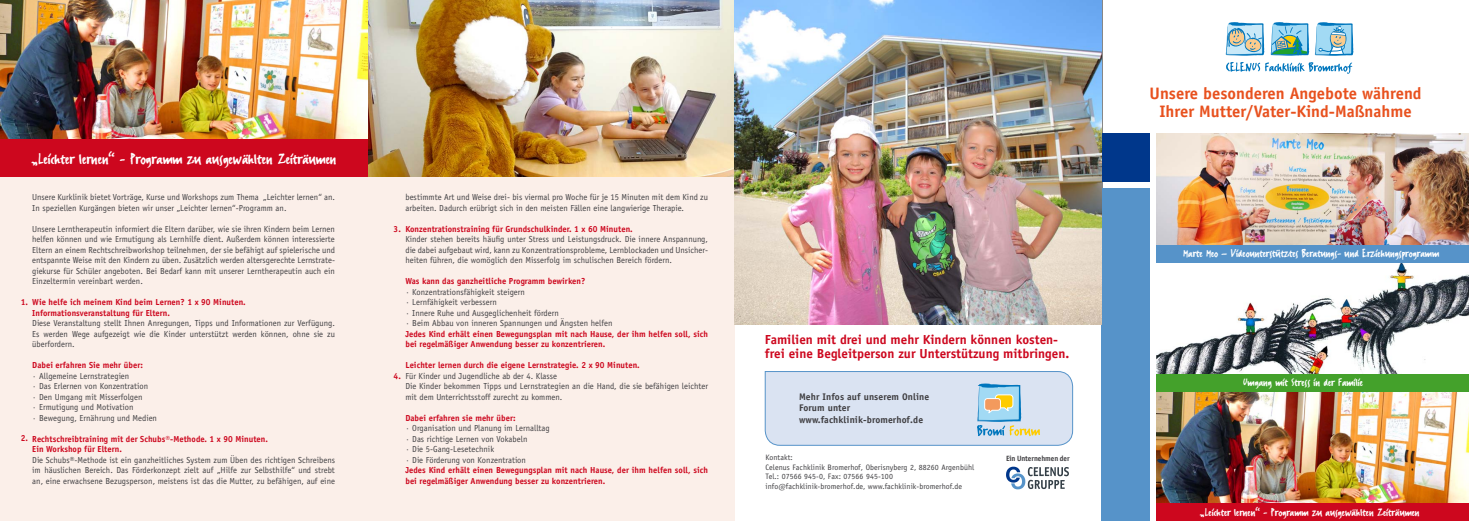
<style>
.page{position:relative;width:1469px;height:521px;background:#fff}
.page>*{position:absolute;margin:0;border:0;box-sizing:border-box;transform-origin:0 0}
.t1{font:17.5px "FF Erikrighthand";color:#fff}
.t2{font:700 16.62px "Officina Sans";color:#e8511e}
.t3{font:700 13.12px/14px "Officina Sans";color:#cd071e}
.t4{font:12.6px "FF Erikrighthand";color:#fff}
.t5{font:700 9.62px/11.5px "Officina Sans";letter-spacing:.01em;color:#3e3d40}
.t6{font:8.75px/10.5px "Officina Sans";letter-spacing:.005em;color:#414043;text-align:justify}
.t7{font:700 8.75px/10.5px "Officina Sans";letter-spacing:.005em;color:#cd071e}
.t8{font:7.88px "Officina Sans";letter-spacing:.01em;color:#3e3d40}
.Fließtext_weiss{font:700 7.61px "Officina Sans ITC Pro";color:#3e3d40;scale:.95 1}
</style>
<div class="page">
<div style="left:0;top:155px;width:735px;height:366px;background:#fbefe9"></div>
<hr style="left:1101px;top:0;width:1px;height:521px;background:#000">
<div style="left:1101px;top:188px;width:48px;height:333px;background:#5693c9"></div>
<div style="left:1101px;top:134px;width:48px;height:48px;background:#00378b"></div>
<svg style="left:1225px;top:22px;width:39px;height:34px"></svg>
<svg style="left:1270px;top:22px;width:83px;height:34px"></svg>
<svg style="left:1226px;top:62px;width:126px;height:12px"></svg>
<img style="left:367px;top:0;width:367px;height:177px">
<img style="left:0;top:0;width:367px;height:140px">
<svg style="left:1006px;top:467px;width:62px;height:22px"></svg>
<svg style="left:764px;top:371px;width:309px;height:75px"></svg>
<div style="left:0;top:140px;width:368px;height:37px;background:#cd071e"></div>
<img style="left:1156px;top:392px;width:312px;height:111px">
<div style="left:1156px;top:503px;width:312px;height:18px;background:#cd071e"></div>
<img style="left:1156px;top:263px;width:312px;height:111px">
<div style="left:1156px;top:374px;width:312px;height:18px;background:#44a12b"></div>
<img style="left:1156px;top:134px;width:312px;height:111px">
<img style="left:734px;top:0;width:367px;height:324px">
<div style="left:1156px;top:245px;width:312px;height:18px;background:#5693c9"></div>
<p class="t1" style="left:32px;top:148px;width:306px">„Leichter lernen“ - Programm zu ausgewählten Zeiträumen</p>
<p class="t6" style="left:32px;top:192px;width:304px">Unsere Kurklinik bietet Vorträge, Kurse und Workshops zum Thema „Leichter lernen“ an.<br>In speziellen Kurgängen bieten wir unser „Leichter lernen“-Programm an.</p>
<p class="t6" style="left:32px;top:223px;width:304px">Unsere Lerntherapeutin informiert die Eltern darüber, wie sie ihren Kindern beim Lernen helfen können und wie Ermutigung als Lernhilfe dient. Außerdem können interessierte Eltern an einem Rechtschreibworkshop teilnehmen, der sie befähigt auf spielerische und entspannte Weise mit den Kindern zu üben. Zusätzlich werden altersgerechte Lernstrate&shy;giekurse für Schüler angeboten. Bei Bedarf kann mit unserer Lerntherapeutin auch ein Einzeltermin vereinbart werden.</p>
<p class="t7" style="left:32px;top:297px;width:215px">Wie helfe ich meinem Kind beim Lernen? 1 x 90 Minuten.</p>
<p class="t7" style="left:32px;top:307px;width:139px">Informationsveranstaltung für Eltern.</p>
<p class="t6" style="left:32px;top:318px;width:304px">Diese Veranstaltung stellt Ihnen Anregungen, Tipps und Informationen zur Verfügung.<br>Es werden Wege aufgezeigt wie die Kinder unterstützt werden können, ohne sie zu überfordern.</p>
<p class="t7" style="left:32px;top:360px;width:112px">Dabei erfahren Sie mehr über:</p>
<p class="t6" style="left:32px;top:370px;width:99px">· Allgemeine Lernstrategien</p>
<p class="t6" style="left:32px;top:381px;width:117px">· Das Erlernen von Konzentration</p>
<p class="t6" style="left:32px;top:391px;width:112px">· Den Umgang mit Misserfolgen</p>
<p class="t6" style="left:32px;top:402px;width:103px">· Ermutigung und Motivation</p>
<p class="t6" style="left:32px;top:412px;width:126px">· Bewegung, Ernährung und Medien</p>
<p class="t7" style="left:32px;top:433px;width:237px">Rechtschreibtraining mit der Schubs®-Methode. 1 x 90 Minuten.</p>
<p class="t7" style="left:32px;top:444px;width:91px">Ein Workshop für Eltern.</p>
<p class="t6" style="left:32px;top:454px;width:304px">Die Schubs®-Methode ist ein ganzheitliches System zum Üben des richtigen Schreibens im häuslichen Bereich. Das Förderkonzept zielt auf „Hilfe zur Selbsthilfe“ und strebt an, eine erwachsene Bezugsperson, meistens ist das die Mutter, zu befähigen, auf eine</p>
<p class="t7" style="left:21px;top:296px;width:9px">1.</p>
<p class="t7" style="left:21px;top:433px;width:9px">2.</p>
<p class="t6" style="left:405px;top:192px;width:304px">bestimmte Art und Weise drei- bis viermal pro Woche für je 15 Minuten mit dem Kind zu arbeiten. Dadurch erübrigt sich in den meisten Fällen eine langwierige Therapie.</p>
<p class="t7" style="left:405px;top:223px;width:229px">Konzentrationstraining für Grundschulkinder. 1 x 60 Minuten.</p>
<p class="t6" style="left:405px;top:234px;width:304px">Kinder stehen bereits häufig unter Stress und Leistungsdruck. Die innere Anspannung, die dabei aufgebaut wird, kann zu Konzentrationsprobleme, Lernblockaden und Unsicher&shy;heiten führen, die womöglich den Misserfolg im schulischen Bereich fördern.</p>
<p class="t7" style="left:405px;top:276px;width:181px">Was kann das ganzheitliche Programm bewirken?</p>
<p class="t6" style="left:405px;top:286px;width:121px">· Konzentrationsfähigkeit steigern</p>
<p class="t6" style="left:405px;top:297px;width:93px">· Lernfähigkeit verbessern</p>
<p class="t6" style="left:405px;top:307px;width:155px">· Innere Ruhe und Ausgeglichenheit fördern</p>
<p class="t6" style="left:405px;top:318px;width:208px">· Beim Abbau von inneren Spannungen und Ängsten helfen</p>
<p class="t7" style="left:405px;top:328px;width:304px">Jedes Kind erhält einen Bewegungsplan mit nach Hause, der ihm helfen soll, sich bei regelmäßiger Anwendung besser zu konzentrieren.</p>
<p class="t7" style="left:405px;top:360px;width:236px">Leichter lernen durch die eigene Lernstrategie. 2 x 90 Minuten.</p>
<p class="t6" style="left:405px;top:370px;width:153px">Für Kinder und Jugendliche ab der 4. Klasse</p>
<p class="t6" style="left:405px;top:381px;width:304px">Die Kinder bekommen Tipps und Lernstrategien an die Hand, die sie befähigen leichter mit dem Unterrichtsstoff zurecht zu kommen.</p>
<p class="t7" style="left:405px;top:412px;width:112px">Dabei erfahren sie mehr über:</p>
<p class="t6" style="left:405px;top:423px;width:146px">· Organisation und Planung im Lernalltag</p>
<p class="t6" style="left:405px;top:433px;width:123px">· Das richtige Lernen von Vokabeln</p>
<p class="t6" style="left:405px;top:444px;width:90px">· Die 5-Gang-Lesetechnik</p>
<p class="t6" style="left:405px;top:454px;width:122px">· Die Förderung von Konzentration</p>
<p class="t7" style="left:405px;top:465px;width:304px">Jedes Kind erhält einen Bewegungsplan mit nach Hause, der ihm helfen soll, sich bei regelmäßiger Anwendung besser zu konzentrieren.</p>
<p class="t7" style="left:393px;top:223px;width:9px">3.</p>
<p class="t7" style="left:393px;top:370px;width:9px">4.</p>
<p class="t3" style="left:765px;top:332px;width:306px">Familien mit drei und mehr Kindern können kosten&shy;frei eine Begleitperson zur Unterstützung mitbringen.</p>
<p class="t5" style="left:799px;top:390px;width:132px">Mehr Infos auf unserem Online<br>Forum unter</p>
<p class="t5" style="left:799px;top:414px;width:126px">www.fachklinik-bromerhof.de</p>
<p class="t8" style="left:765px;top:453px;width:29px">Kontakt:</p>
<p class="t8" style="left:765px;top:462px;width:210px">Celenus Fachklinik Bromerhof, Oberisnyberg 2, 88260 Argenbühl</p>
<p class="t8" style="left:765px;top:472px;width:129px">Tel.: 07566 945-0, Fax: 07566 945-100</p>
<p class="t8" style="left:765px;top:481px;width:198px">info@fachklinik-bromerhof.de, www.fachklinik-bromerhof.de</p>
<p class="Fließtext_weiss" style="left:1006px;top:454px;width:68px">Ein Unternehmen der</p>
<p class="t2" style="left:1149px;top:83px;width:273px">Unsere besonderen Angebote während</p>
<p class="t2" style="left:1159px;top:101px;width:254px">Ihrer Mutter/Vater-Kind-Maßnahme</p>
<p class="t4" style="left:1183px;top:246px;width:257px">Marte Meo – Videounterstütztes Beratungs- und Erziehungsprogramm</p>
<p class="t4" style="left:1243px;top:375px;width:121px">Umgang mit Stress in der Familie</p>
<p class="t4" style="left:1199px;top:505px;width:221px">„Leichter lernen“ - Programm zu ausgewählten Zeiträumen</p>
</div>
